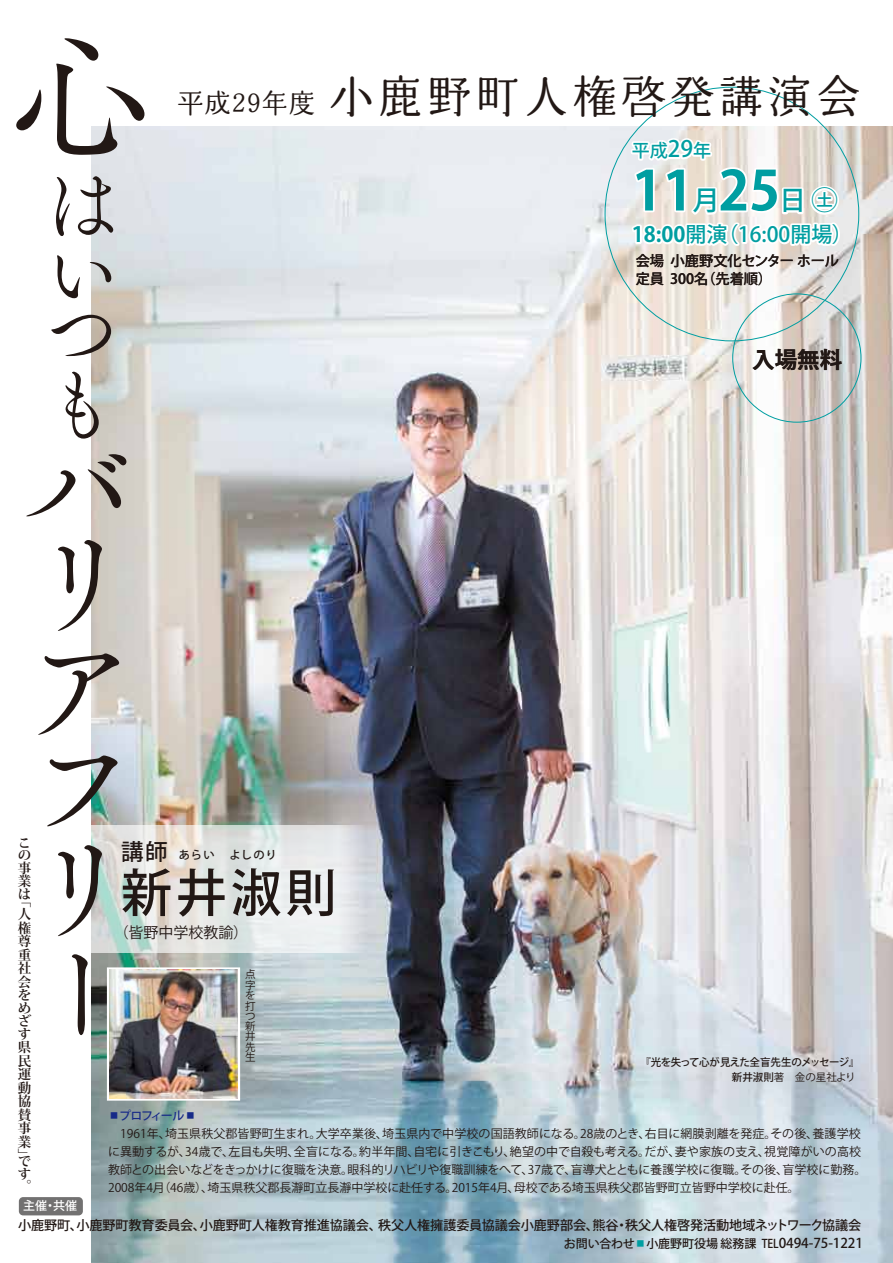
<style>
.page{position:relative;width:893px;height:1263px;background:#fff}
.page>*{position:absolute;margin:0;border:0;box-sizing:border-box;transform-origin:0 0}
.t1{font:141.15px "Tsuku Old Min Pro R";color:#221815}
.t2{font:113.7px/102.1px "Tsuku Old Min Pro R";color:#221815}
.t3{font:78.3px/69.3px "Tsuku Old Min Pro R";color:#221815}
.t4{font:700 54px "Koz Go Pro";color:#009ea1}
.t5{font:500 51px "Koz Go Pro";color:#221815}
.t6{font:45px "Marumin Old";letter-spacing:.08em;color:#221815}
.t7{font:700 22.5px "Koz Go Pro";color:#221815}
.t8{font:500 22.5px "Koz Go Pro";color:#221815}
.t9{font:500 21px "Koz Go Pro";color:#009ea1}
.t10{font:500 18px "Koz Go Pro";color:#009ea1}
.t11{font:15px "Koz Go Pro";color:#221815}
.t12{font:500 14.25px/18px "Koz Go Pro";color:#221815}
.t13{font:700 13.5px/13.4px "Koz Min Pro";color:#221815;text-align:justify}
.t14{font:500 13.2px "Koz Go Pro";letter-spacing:-.01em;color:#221815}
.t15{font:12px/18px "Koz Go Pro";color:#221815}
.t16{font:500 12px "Koz Go Pro";letter-spacing:-.005em;color:#221815}
.t17{font:500 12px "Koz Go Pro";letter-spacing:-.11em;color:#172a88}
.t18{font:500 12px "Koz Go Pro";color:#fff}
.t19{font:500 11.25px "Koz Go Pro";letter-spacing:.08em;color:#221815}
.t20{font:500 10.5px/15px "Koz Go Pro";letter-spacing:-.04em;color:#221815}
.t21{font:10.5px/10.4px "Koz Go Pro";color:#221815;text-align:justify}
.s1{font-size:27px}
.s2{font-size:22.5px}
.s3{font-weight:500;font-size:27px}
.s4{font-weight:700}
.s5{font-weight:400}
.s6{color:#009ea1}
.s7{font-size:13.5px}
</style>
<div class="page">
<img style="left:91px;top:127px;width:802px;height:1136px">
<svg style="left:91px;top:826px;width:274px;height:126px;background:#e0e4e2"></svg>
<svg style="left:629px;top:136px;width:213px;height:114px"></svg>
<svg style="left:107px;top:967px;width:133px;height:134px"></svg>
<img style="left:109px;top:970px;width:129px;height:128px">
<div style="left:19px;top:1197px;width:64px;height:18px;background:#727171;border-radius:4px"></div>
<h1 class="t1" style="left:11px;top:-12px;width:135px">心</h1>
<h3 class="t3" style="left:42px;top:170px;width:73px">はい</h3>
<h3 class="t3" style="left:42px;top:295px;width:70px;line-height:74.1px">つも</h3>
<h2 class="t2" style="left:25px;top:441px;width:103px;line-height:94.9px">バリ</h2>
<h2 class="t2" style="left:25px;top:640px;width:96px">アフリー</h2>
<h3 class="t6" style="left:177px;top:67px;width:685px"><span class="s1">平成29年度</span> 小鹿野町人権啓発講演会</h3>
<h3 class="t10" style="left:632px;top:139px;width:81px">平成<span class="s2">29</span>年</h3>
<h3 class="t4" style="left:632px;top:156px;width:208px">11<span class="s3">月</span>25<span class="s3">日 ㊏</span></h3>
<h3 class="t9" style="left:632px;top:221px;width:223px"><span class="s4">18:00</span>開演（16:00開場）</h3>
<p class="t12" style="left:636px;top:252px;width:205px">会場 小鹿野文化センター ホール定員 300名（先着順）</p>
<h3 class="t7" style="left:752px;top:345px;width:91px">入場無料</h3>
<p class="t13" style="left:18px;top:836px;width:15px;line-height:12.8px;text-align:left">この事業は</p>
<p class="t13" style="left:18px;top:894px;width:15px">「人権尊重社会をめざす県民運動協賛事業」</p>
<p class="t13" style="left:18px;top:1154px;width:15px;line-height:12.3px">です。</p>
<h3 class="t8" style="left:121px;top:837px;width:48px">講師</h3>
<h3 class="t5" style="left:121px;top:860px;width:217px">新井淑則</h3>
<p class="t11" style="left:114px;top:922px;width:136px">（皆野中学校教諭）</p>
<p class="t19" style="left:179px;top:848px;width:99px">あらい　よしのり</p>
<p class="t21" style="left:245px;top:969px;width:12px">点字を打つ新井先生</p>
<p class="t20" style="left:732px;top:1055px;width:129px;text-indent:-91px">『光を失って心が見えた全盲先生のメッセージ』新井淑則<span class="s5">著　金の星社より</span></p>
<p class="t17" style="left:108px;top:1107px;width:90px">■プロフィール■</p>
<p class="t15" style="left:108px;top:1125px;width:760px">　1961年、埼玉県秩父郡皆野町生まれ。大学卒業後、埼玉県内で中学校の国語教師になる。28歳のとき、右目に網膜剥離を発症。その後、養護学校に異動するが、34歳で、左目も失明、全盲になる。約半年間、自宅に引きこもり、絶望の中で自殺も考える。だが、妻や家族の支え、視覚障がいの高校教師との出会いなどをきっかけに復職を決意。眼科的リハビリや復職訓練をへて、37歳で、盲導犬とともに養護学校に復職。その後、盲学校に勤務。2008年4月（46歳）、埼玉県秩父郡長瀞町立長瀞中学校に赴任する。2015年4月、母校である埼玉県秩父郡皆野町立皆野中学校に赴任。</p>
<p class="t18" style="left:23px;top:1198px;width:56px">主催・共催</p>
<p class="t14" style="left:18px;top:1217px;width:845px">小鹿野町、小鹿野町教育委員会、小鹿野町人権教育推進協議会、秩父人権擁護委員協議会小鹿野部会、熊谷・秩父人権啓発活動地域ネットワーク協議会</p>
<p class="t16" style="left:564px;top:1236px;width:301px">お問い合わせ<span class="s6">■</span>小鹿野町役場 総務課 TEL<span class="s7">0494-75-1221</span></p>
</div>
